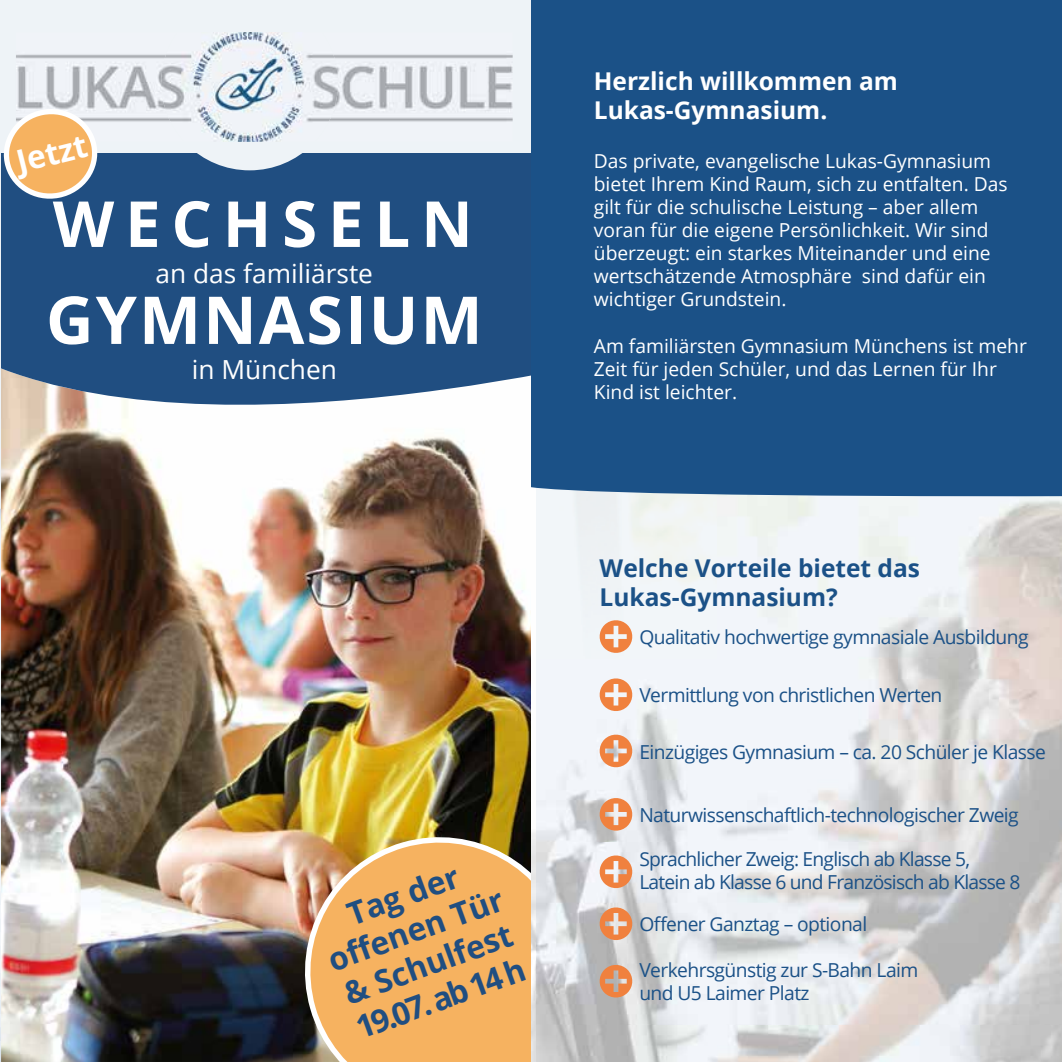
<style>
.page{position:relative;width:1062px;height:1062px;background:#fff}
.page>*{position:absolute;margin:0;border:0;box-sizing:border-box;transform-origin:0 0}
.t1{font:700 65.98px "Open Sans";letter-spacing:.03em;color:#fff}
.t2{font:700 63.52px "Open Sans";letter-spacing:.17em;color:#fff}
.t3{font:700 31.5px/36.6px "Open Sans";color:#204e81;text-align:center}
.t4{font:700 31.5px "Open Sans";color:#fff}
.t5{font:26.25px "Open Sans";color:#fff}
.t6{font:700 24.5px/29.4px "Open Sans";color:#1b5187}
.t7{font:700 24.5px/29.4px "Open Sans";color:#fff}
.t8{font:19.25px/23.1px "Open Sans";color:#fff}
.t9{font:19.25px/23.1px "Open Sans";letter-spacing:-.03em;color:#1b5187}
</style>
<div class="page">
<img style="left:2px;top:480px;width:529px;height:582px">
<svg style="left:1px;top:153px;width:530px;height:327px;fill:#204e81"></svg>
<div style="left:1px;top:0;width:530px;height:153px;background:#eef3f7"></div>
<hr style="left:0;top:0;width:1px;height:1062px;background:#eef3f7">
<svg style="left:161px;top:153px;width:177px;height:17px;background:#7592b1"></svg>
<svg style="left:0;top:479px;width:2px;height:583px"></svg>
<img style="left:16px;top:54px;width:145px;height:68px">
<img style="left:338px;top:54px;width:174px;height:68px">
<img style="left:161px;top:32px;width:177px;height:110px">
<svg style="left:3px;top:108px;width:95px;height:93px"></svg>
<svg style="left:293px;top:825px;width:238px;height:237px;background:#e0a861"></svg>
<img style="left:531px;top:503px;width:531px;height:559px">
<div style="left:531px;top:0;width:531px;height:503px;background:#1b5187"></div>
<svg style="left:599px;top:620px;width:33px;height:33px"></svg>
<svg style="left:599px;top:678px;width:33px;height:33px"></svg>
<svg style="left:599px;top:734px;width:33px;height:33px"></svg>
<svg style="left:599px;top:907px;width:33px;height:33px"></svg>
<svg style="left:599px;top:965px;width:33px;height:32px"></svg>
<svg style="left:599px;top:798px;width:33px;height:32px"></svg>
<svg style="left:599px;top:855px;width:33px;height:33px"></svg>
<h3 class="t4" style="left:12px;top:140px;width:73px;rotate:-14deg">Jetzt</h3>
<h2 class="t2" style="left:53px;top:179px;width:421px">WECHSELN</h2>
<h3 class="t5" style="left:155px;top:255px;width:219px">an das familiärste</h3>
<h1 class="t1" style="left:46px;top:273px;width:438px">GYMNASIUM</h1>
<h3 class="t5" style="left:192px;top:351px;width:147px">in München</h3>
<h3 class="t3" style="left:310px;top:908px;width:186px;rotate:-20deg">Tag der offenen Tür &amp; Schulfest<br>19.07. ab 14 h</h3>
<p class="t7" style="left:594px;top:66px;width:305px">Herzlich willkommen am<br>Lukas-Gymnasium.</p>
<p class="t8" style="left:594px;top:149px;width:415px">Das private, evangelische Lukas-Gymnasium bietet Ihrem Kind Raum, sich zu entfalten. Das gilt für die schulische Leistung – aber allem voran für die eigene Persönlichkeit. Wir sind überzeugt: ein starkes Miteinander und eine wertschätzende Atmosphäre sind dafür ein wichtiger Grundstein.</p>
<p class="t8" style="left:594px;top:334px;width:434px">Am familiärsten Gymnasium Münchens ist mehr<br>Zeit für jeden Schüler, und das Lernen für Ihr<br>Kind ist leichter.</p>
<p class="t6" style="left:599px;top:553px;width:322px">Welche Vorteile bietet das<br>Lukas-Gymnasium?</p>
<p class="t9" style="left:639px;top:625px;width:391px">Qualitativ hochwertige gymnasiale Ausbildung</p>
<p class="t9" style="left:639px;top:683px;width:304px">Vermittlung von christlichen Werten</p>
<p class="t9" style="left:639px;top:740px;width:408px">Einzügiges Gymnasium – ca. 20 Schüler je Klasse</p>
<p class="t9" style="left:639px;top:802px;width:381px">Naturwissenschaftlich-technologischer Zweig</p>
<p class="t9" style="left:639px;top:846px;width:383px">Sprachlicher Zweig: Englisch ab Klasse 5,<br>Latein ab Klasse 6 und Französisch ab Klasse 8</p>
<p class="t9" style="left:639px;top:912px;width:229px">Offener Ganztag – optional</p>
<p class="t9" style="left:639px;top:958px;width:280px">Verkehrsgünstig zur S-Bahn Laim und U5 Laimer Platz</p>
</div>
